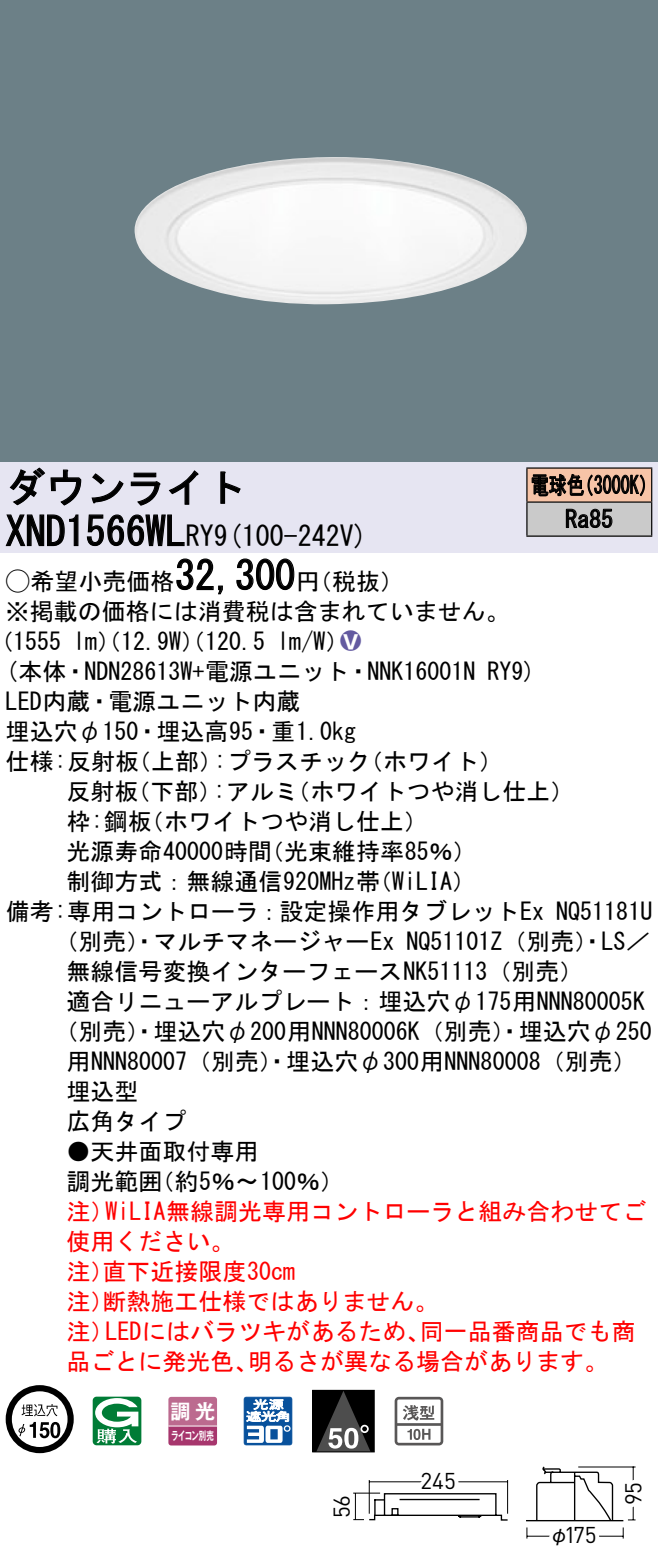
<style>
.page{position:relative;width:658px;height:1565px;background:#fff}
.page>*{position:absolute;margin:0;border:0;box-sizing:border-box;transform-origin:0 0}
.t1{font:40px "MS Gothic";color:#000}
.t2{font:28px "MS Gothic";color:#000}
.t3{font:24px/30px "MS Gothic";color:#000}
.t4{font:24px/30px "MS Gothic";color:#f00}
.t5{font:24px/34px "MS Gothic";color:#000;scale:.75 1}
.t6{font:24px "Ford Classification 1";color:#635aa0}
.t7{font:22.8px "DINOT";letter-spacing:-.02em;color:#000}
.t8{font:20px "Gothic MB101 Pro De Bold 90 pv RKSJ H";color:#fff}
.t9{font:20px "Gothic BBB Pro Medium 90 pv RKSJ H";color:#000}
.t10{font:11.6px "Gothic MB101 Pro De Bold 90 pv RKSJ H";letter-spacing:-.05em;color:#fff;scale:.65 1}
.s1{font-size:28px}
.s2{font-family:"Ford Classification 1"}
.s3{color:#fff}
</style>
<div class="page">
<div style="left:0;top:0;width:658px;height:462px;background:#6c8087"></div>
<img style="left:134px;top:157px;width:393px;height:148px">
<div style="left:0;top:462px;width:658px;height:90px;background:#e6e5f2"></div>
<svg style="left:9px;top:467px;width:73px;height:39px"></svg>
<svg style="left:91px;top:473px;width:33px;height:30px"></svg>
<svg style="left:130px;top:472px;width:30px;height:34px"></svg>
<svg style="left:168px;top:470px;width:30px;height:35px"></svg>
<svg style="left:220px;top:471px;width:21px;height:33px"></svg>
<svg style="left:5px;top:514px;width:74px;height:32px"></svg>
<svg style="left:86px;top:514px;width:99px;height:33px"></svg>
<svg style="left:176px;top:558px;width:47px;height:37px"></svg>
<svg style="left:236px;top:558px;width:59px;height:32px"></svg>
<svg style="left:6px;top:1385px;width:68px;height:68px"></svg>
<svg style="left:50px;top:1421px;width:10px;height:17px"></svg>
<svg style="left:93px;top:1396px;width:48px;height:49px"></svg>
<svg style="left:168px;top:1396px;width:49px;height:49px;background:#b65c86"></svg>
<hr style="left:168px;top:1425px;width:49px;height:1px;background:#fff">
<svg style="left:244px;top:1396px;width:48px;height:49px"></svg>
<div style="left:312px;top:1390px;width:62px;height:61px;background:#000"></div>
<svg style="left:317px;top:1391px;width:53px;height:59px"></svg>
<div style="left:312px;top:1389px;width:62px;height:63px;border:1px solid #000"></div>
<svg style="left:394px;top:1396px;width:49px;height:49px"></svg>
<div style="left:527px;top:468px;width:124px;height:34px;background:#f7c4a7"></div>
<div style="left:527px;top:502px;width:124px;height:34px;background:#cacaca"></div>
<hr style="left:526px;top:467px;width:126px;height:2px;background:#000">
<hr style="left:526px;top:468px;width:1px;height:33px;background:#000">
<hr style="left:651px;top:468px;width:1px;height:33px;background:#000">
<hr style="left:526px;top:501px;width:126px;height:2px;background:#000">
<hr style="left:526px;top:502px;width:1px;height:33px;background:#000">
<hr style="left:651px;top:502px;width:1px;height:33px;background:#000">
<hr style="left:526px;top:535px;width:126px;height:2px;background:#000">
<svg style="left:531px;top:474px;width:114px;height:23px"></svg>
<svg style="left:565px;top:508px;width:47px;height:20px"></svg>
<svg style="left:526px;top:1466px;width:110px;height:73px"></svg>
<svg style="left:353px;top:1480px;width:156px;height:41px"></svg>
<h1 class="t1" style="left:6px;top:467px;width:242px">ダウンライト</h1>
<p class="t2" style="left:214px;top:522px;width:155px">(9 100-242 (V</p>
<h1 class="t1" style="left:6px;top:511px;width:210px">XND1566WL<span class="s1">RY</span></h1>
<h1 class="t1" style="left:175px;top:555px;width:121px">32,300</h1>
<p class="t3" style="left:6px;top:566px;width:505px"><span class="s2">A</span>希望小売価格<br>※掲載の価格には消費税は含まれていません。</p>
<p class="t6" style="left:340px;top:629px;width:22px">2<span class="s3">8</span></p>
<p class="t3" style="left:296px;top:566px;width:109px">（円税抜(</p>
<p class="t3" style="left:277px;top:626px;width:73px">l m (W/</p>
<p class="t3" style="left:-11px;top:626px;width:74px">（1555</p>
<p class="t3" style="left:73px;top:626px;width:193px">lm）（12.9 ）（W 120.5</p>
<p class="t5" style="left:565px;top:468px;width:65px;text-indent:-34px">電球色<br>Ra85</p>
<p class="t5" style="left:575px;top:468px;width:109px">（3000 (K</p>
<p class="t3" style="left:6px;top:656px;width:471px">(本体・NDN28613 +W 電源ユニット・NNK16001N</p>
<p class="t3" style="left:6px;top:686px;width:296px">LED内蔵・電源ユニット内蔵</p>
<p class="t3" style="left:6px;top:716px;width:352px">埋込穴φ150・埋込高95・重1.0kg</p>
<p class="t3" style="left:359px;top:746px;width:145px">（ホワイト(</p>
<p class="t3" style="left:487px;top:656px;width:50px">RY (9</p>
<p class="t3" style="left:214px;top:746px;width:158px">:プラスチック</p>
<p class="t3" style="left:6px;top:746px;width:135px">仕様:反射板</p>
<p class="t3" style="left:127px;top:746px;width:97px">（上部）</p>
<p class="t3" style="left:66px;top:776px;width:73px">反射板</p>
<p class="t3" style="left:126px;top:776px;width:97px">（下部）</p>
<p class="t3" style="left:213px;top:776px;width:86px">:アルミ</p>
<p class="t3" style="left:286px;top:776px;width:289px">（ホワイトつや消し仕上(</p>
<p class="t3" style="left:66px;top:806px;width:87px">枠:鋼板</p>
<p class="t3" style="left:140px;top:806px;width:289px">（ホワイトつや消し仕上(</p>
<p class="t3" style="left:66px;top:836px;width:207px">光源寿命40000時間</p>
<p class="t3" style="left:260px;top:836px;width:218px">（光束維持率85％(</p>
<p class="t3" style="left:66px;top:866px;width:315px">制御方式：無線通信920MHz帯</p>
<p class="t3" style="left:368px;top:866px;width:109px">（WiLIA(</p>
<p class="t3" style="left:406px;top:896px;width:245px;text-indent:-401px">備考:専用コントローラ：設定操作用タブレットEx<br>NQ51101 （Z 別売）・LS／</p>
<p class="t3" style="left:556px;top:896px;width:97px">NQ51181U</p>
<p class="t3" style="left:54px;top:926px;width:341px">（別売）・マルチマネージャーEx</p>
<p class="t3" style="left:66px;top:956px;width:518px">無線信号変換インターフェースNK51113（別売(</p>
<p class="t3" style="left:66px;top:986px;width:580px">適合リニューアルプレート：埋込穴φ175用NNN80005K</p>
<p class="t3" style="left:54px;top:1016px;width:598px">（別売）・埋込穴φ200用NNN80006 （K 別売）・埋込穴φ250</p>
<p class="t3" style="left:66px;top:1046px;width:571px">用NNN80007（別売）・埋込穴φ300用NNN80008（別売(</p>
<p class="t3" style="left:66px;top:1076px;width:73px">埋込型</p>
<p class="t3" style="left:66px;top:1106px;width:121px">広角タイプ</p>
<p class="t3" style="left:150px;top:1136px;width:195px;text-indent:-84px">●天井面取付専用<br>（約5％〜100％(</p>
<p class="t3" style="left:66px;top:1166px;width:97px">調光範囲</p>
<p class="t4" style="left:105px;top:1196px;width:542px">WiLIA無線調光専用コントローラと組み合わせてご</p>
<p class="t4" style="left:66px;top:1196px;width:49px">注）</p>
<p class="t4" style="left:66px;top:1226px;width:169px">使用ください。</p>
<p class="t4" style="left:102px;top:1256px;width:194px">直下近接限度30cm</p>
<p class="t4" style="left:102px;top:1256px;width:337px;text-indent:-36px">注）<br>断熱施工仕様ではありません。</p>
<p class="t4" style="left:66px;top:1286px;width:49px">注）</p>
<p class="t4" style="left:66px;top:1316px;width:49px">注）</p>
<p class="t4" style="left:105px;top:1316px;width:326px">LEDにはバラツキがあるため、</p>
<p class="t4" style="left:420px;top:1316px;width:217px">同一品番商品でも商</p>
<p class="t4" style="left:66px;top:1346px;width:193px">品ごとに発光色、</p>
<p class="t4" style="left:248px;top:1346px;width:362px">明るさが異なる場合があります。</p>
<p class="t8" style="left:171px;top:1394px;width:46px">調光</p>
<p class="t10" style="left:171px;top:1425px;width:67px">ライコン別売</p>
<p class="t7" style="left:326px;top:1518px;width:24px;rotate:-90deg">56</p>
<p class="t7" style="left:420px;top:1464px;width:37px">245</p>
<p class="t7" style="left:564px;top:1518px;width:34px">175</p>
<p class="t9" style="left:549px;top:1518px;width:21px">φ</p>
<p class="t7" style="left:617px;top:1504px;width:24px;rotate:-90deg">95</p>
</div>
